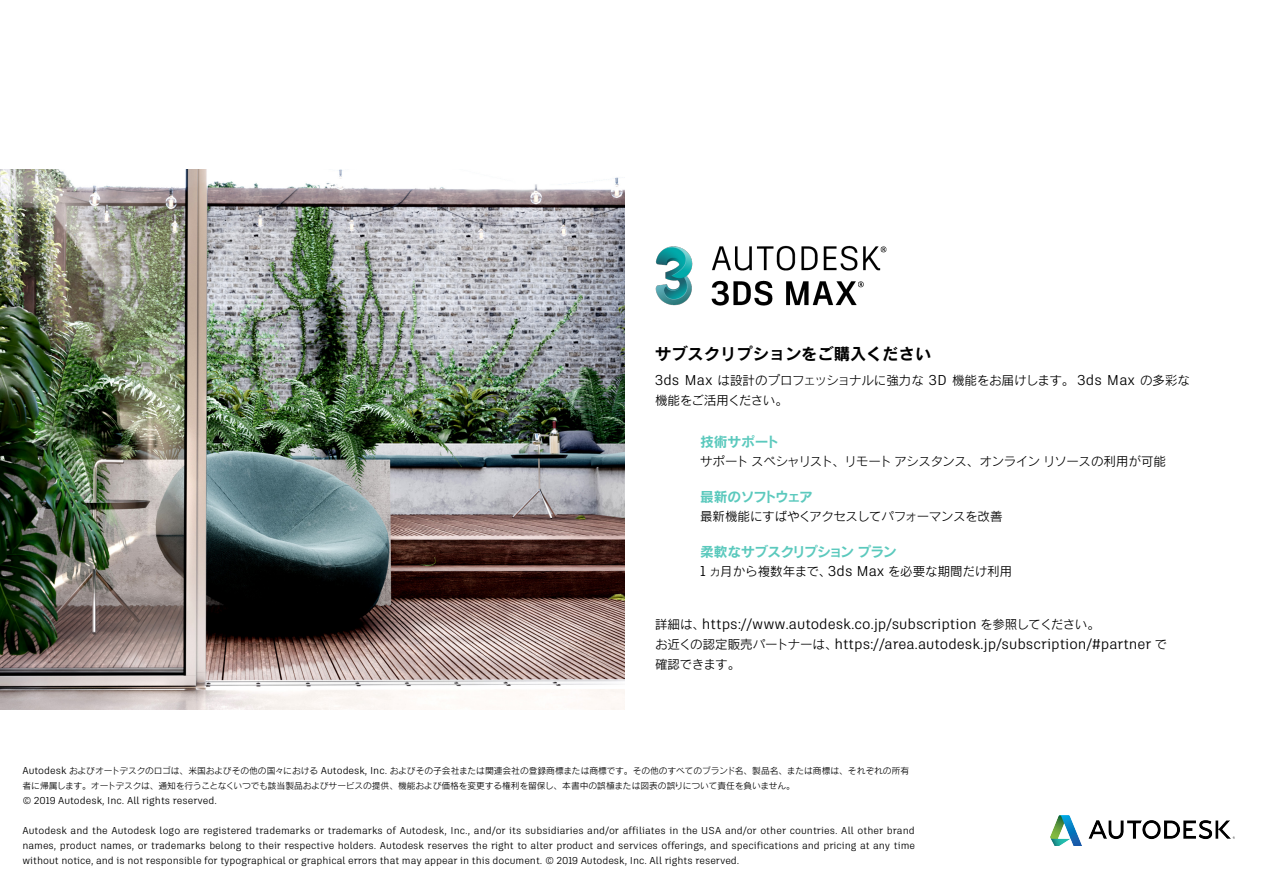
<style>
.page{position:relative;width:1280px;height:879px;background:#fff}
.page>*{position:absolute;margin:0;border:0;box-sizing:border-box;transform-origin:0 0}
.t1{font:16.25px "Rodin Pro B";color:#000}
.テキスト10pt{font:14.25px "Artifakt Legend";color:#000}
.緑11pt{font:13.75px "Rodin Pro B";letter-spacing:-.05em;color:#5bc9bd}
.緑11pt-2{font:13.75px "Rodin Pro B";letter-spacing:-.11em;color:#5bc9bd}
.テキスト10pt-2{font:12.5px/20px "Rodin Pro M";letter-spacing:-.01em;color:#000}
.テキスト10pt-3{font:12.5px "Rodin Pro M";letter-spacing:-.03em;color:#000}
.テキスト7pt{font:10px/15px "Artifakt Legend";color:#000;text-align:justify}
.テキスト7pt-2{font:8.75px/15px "Rodin Pro M";color:#000}
.s1{font-family:"Artifakt Legend";font-size:14.25px}
.s2{font-family:"Rodin Pro M";font-size:12.5px}
.s3{font-family:"Artifakt Legend";font-size:10px}
</style>
<div class="page">
<img style="left:0;top:169px;width:625px;height:541px">
<img style="left:1050px;top:815px;width:184px;height:31px">
<img style="left:655px;top:245px;width:232px;height:61px">
<p class="t1" style="left:655px;top:343px;width:278px">サブスクリプションをご購入ください</p>
<p class="テキスト10pt-2" style="left:655px;top:370px;width:537px"><span class="s1">3ds Max</span> は設計のプロフェッショナルに強力な <span class="s1">3D</span> 機能をお届けします。 <span class="s1">3ds Max</span> の多彩な機能をご活用ください。</p>
<p class="緑11pt" style="left:700px;top:432px;width:81px">技術サポート</p>
<p class="テキスト10pt-3" style="left:700px;top:453px;width:468px">サポートスペシャリスト、リモートアシスタンス、オンラインリソースの利用が可能</p>
<p class="緑11pt-2" style="left:700px;top:487px;width:114px">最新のソフトウェア</p>
<p class="テキスト10pt-2" style="left:700px;top:506px;width:304px">最新機能にすばやくアクセスしてパフォーマンスを改善</p>
<p class="緑11pt" style="left:700px;top:542px;width:198px">柔軟なサブスクリプションプラン</p>
<p class="テキスト10pt-2" style="left:700px;top:561px;width:314px"><span class="s1">1</span> ヵ月から複数年まで、<span class="s1">3ds Max</span> を必要な期間だけ利用</p>
<p class="テキスト10pt" style="left:655px;top:614px;width:446px"><span class="s2">詳細は、</span>https://www.autodesk.co.jp/subscription <span class="s2">を参照してください。</span></p>
<p class="テキスト10pt" style="left:655px;top:634px;width:514px"><span class="s2">お近くの認定販売パートナーは、</span>https://area.autodesk.jp/subscription/#partner <span class="s2">で</span></p>
<p class="テキスト10pt-2" style="left:655px;top:654px;width:87px">確認できます。</p>
<p class="テキスト7pt-2" style="left:22px;top:763px;width:888px"><span class="s3">Autodesk</span> およびオートデスクのロゴは、米国およびその他の国々における <span class="s3">Autodesk, Inc.</span> およびその子会社または関連会社の登録商標または商標です。その他のすべてのブランド名、製品名、または商標は、それぞれの所有者に帰属します。オートデスクは、通知を行うことなくいつでも該当製品およびサービスの提供、機能および価格を変更する権利を留保し、本書中の誤植または図表の誤りについて責任を負いません。</p>
<p class="テキスト7pt" style="left:22px;top:793px;width:196px">© 2019 Autodesk, Inc. All rights reserved.</p>
<p class="テキスト7pt" style="left:22px;top:823px;width:894px">Autodesk and the Autodesk logo are registered trademarks or trademarks of Autodesk, Inc., and/or its subsidiaries and/or affiliates in the USA and/or other countries. All other brand names, product names, or trademarks belong to their respective holders. Autodesk reserves the right to alter product and services offerings, and specifications and pricing at any time without notice, and is not responsible for typographical or graphical errors that may appear in this document. © 2019 Autodesk, Inc. All rights reserved.</p>
</div>
